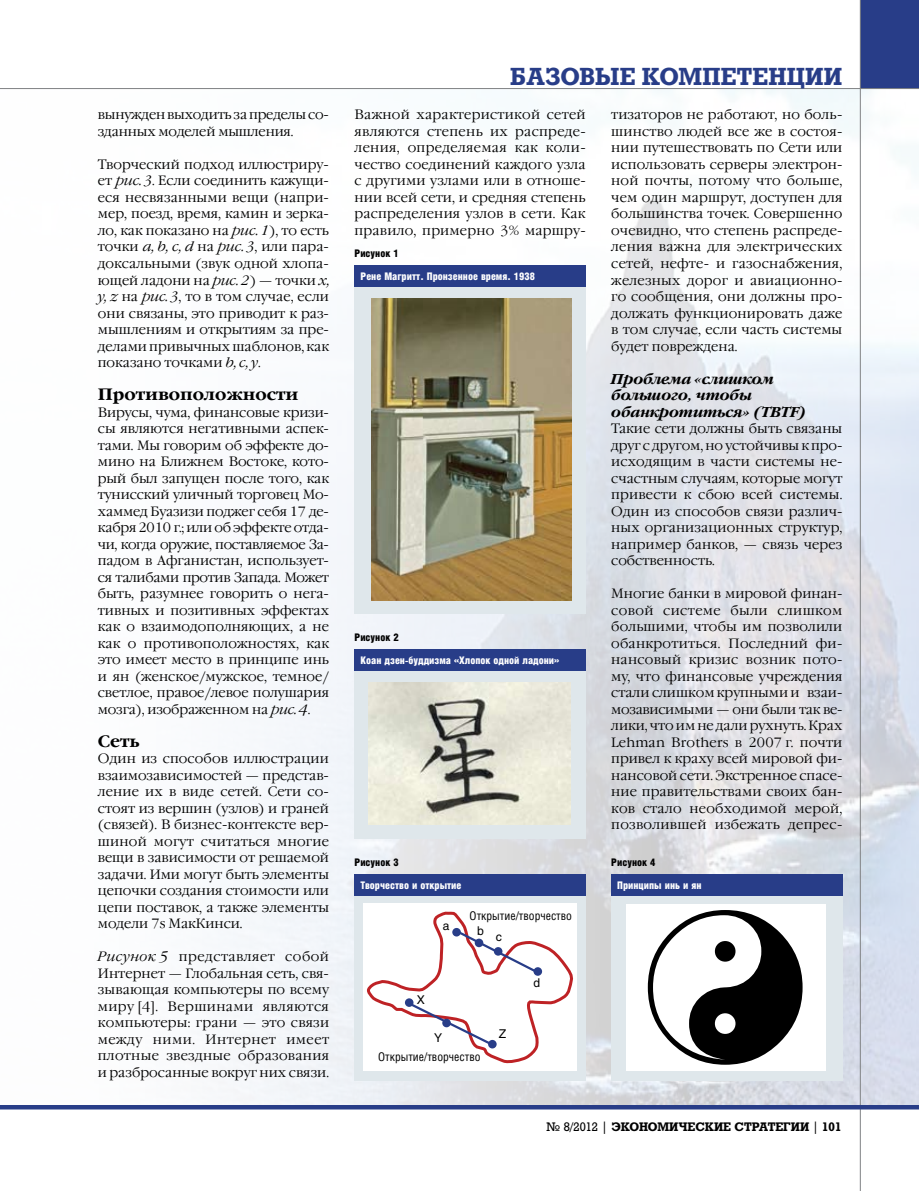
<style>
.page{position:relative;width:919px;height:1191px;background:#fff}
.page>*{position:absolute;margin:0;border:0;box-sizing:border-box;transform-origin:0 0}
.t1{font:700 24px "Rodeo";letter-spacing:.01em;color:#283d88}
.t2{font:700 16.5px "Garamond C";color:#000}
.t3{font:italic 700 14.25px/16.5px "Garamond C";color:#000}
.t4{font:300 13.5px/16.5px "Garamond C";letter-spacing:.005em;color:#000;text-align:justify}
.t5{font:12px "Helios Cond";color:#000}
.t6{font:700 12px "Rodeo";color:#000}
.t7{font:12px "Rodeo";color:#000}
.t8{font:12px "Helios";color:#000}
.t9{font:900 10.5px "Helios Cond";color:#fff}
.t10{font:900 10.5px "Helios Cond";color:#000}
.s1{font-style:italic}
.s2{font-weight:700}
.s3{font-weight:400}
</style>
<div class="page">
<img style="left:217px;top:89px;width:701px;height:1016px">
<div style="left:859px;top:0;width:59px;height:89px;background:#283d88"></div>
<hr style="left:0;top:88px;width:918px;height:1px;background:#808284">
<hr style="left:859px;top:0;width:1px;height:1191px;background:#808284">
<hr style="left:0;top:1105px;width:918px;height:4px;background:#283d88">
<div style="left:354px;top:873px;width:231px;height:207px;background:#dfe7eb"></div>
<div style="left:354px;top:873px;width:231px;height:22px;background:#283d88"></div>
<div style="left:363px;top:903px;width:213px;height:167px;background:#fff"></div>
<div style="left:611px;top:873px;width:231px;height:207px;background:#dfe7eb"></div>
<div style="left:611px;top:873px;width:231px;height:22px;background:#283d88"></div>
<div style="left:354px;top:265px;width:231px;height:348px;background:#dfe7eb"></div>
<div style="left:354px;top:265px;width:231px;height:22px;background:#283d88"></div>
<img style="left:371px;top:299px;width:200px;height:301px">
<div style="left:354px;top:649px;width:231px;height:189px;background:#dfe7eb"></div>
<div style="left:354px;top:649px;width:231px;height:22px;background:#283d88"></div>
<img style="left:368px;top:682px;width:202px;height:142px">
<div style="left:626px;top:904px;width:199px;height:167px;background:#fff"></div>
<svg style="left:647px;top:910px;width:155px;height:154px"></svg>
<svg style="left:367px;top:911px;width:206px;height:152px"></svg>
<div style="left:452px;top:928px;width:9px;height:8px;background:#283d88;border-radius:50%"></div>
<div style="left:474px;top:938px;width:9px;height:9px;background:#283d88;border-radius:50%"></div>
<div style="left:494px;top:947px;width:8px;height:8px;background:#283d88;border-radius:50%"></div>
<div style="left:533px;top:967px;width:9px;height:8px;background:#283d88;border-radius:50%"></div>
<div style="left:488px;top:1040px;width:8px;height:8px;background:#283d88;border-radius:50%"></div>
<div style="left:442px;top:1018px;width:9px;height:9px;background:#283d88;border-radius:50%"></div>
<div style="left:405px;top:998px;width:8px;height:9px;background:#283d88;border-radius:50%"></div>
<p class="t4" style="left:98px;top:107px;width:233px">вынужден выходить за пределы со&shy;зданных моделей мышления.</p>
<p class="t4" style="left:98px;top:157px;width:233px">Творческий подход иллюстриру&shy;ет <span class="s1">рис. 3</span>. Если соединить кажущи&shy;еся несвязанными вещи (напри&shy;мер, поезд, время, камин и зерка&shy;ло, как показано на <span class="s1">рис. 1</span>), то есть точки <span class="s1">a, b, c, d</span> на <span class="s1">рис. 3</span>, или пара&shy;доксальными (звук одной хлопа&shy;ющей ладони на <span class="s1">рис. 2</span>) — точки <span class="s1">x, y, z</span> на <span class="s1">рис. 3</span>, то в том случае, если они связаны, это приводит к раз&shy;мышлениям и открытиям за пре&shy;делами привычных шаблонов, как показано точками <span class="s1">b, c, y</span>.</p>
<p class="t2" style="left:98px;top:385px;width:202px">Противоположности</p>
<p class="t4" style="left:98px;top:404px;width:233px">Вирусы, чума, финансовые кризи&shy;сы являются негативными аспек&shy;тами. Мы говорим об эффекте до&shy;мино на Ближнем Востоке, кото&shy;рый был запущен после того, как тунисский уличный торговец Мо&shy;хаммед Буазизи поджег себя 17 де&shy;кабря 2010 г.; или об эффекте отда&shy;чи, когда оружие, поставляемое За&shy;падом в Афганистан, использует&shy;ся талибами против Запада. Может быть, разумнее говорить о нега&shy;тивных и позитивных эффектах как о взаимодополняющих, а не как о противоположностях, как это имеет место в принципе инь и ян (женское/мужское, темное/ светлое, правое/левое полушария мозга), изображенном на <span class="s1">рис. 4</span>.</p>
<p class="t2" style="left:98px;top:731px;width:43px">Сеть</p>
<p class="t4" style="left:98px;top:751px;width:233px">Один из способов иллюстрации взаимозависимостей — представ&shy;ление их в виде сетей. Сети со&shy;стоят из вершин (узлов) и граней (связей). В бизнес-контексте вер&shy;шиной могут считаться многие вещи в зависимости от решаемой задачи. Ими могут быть элементы цепочки создания стоимости или цепи поставок, а также элементы модели 7s МакКинси.</p>
<p class="t4" style="left:98px;top:949px;width:233px"><span class="s1">Рисунок 5</span> представляет собой Интернет — Глобальная сеть, свя&shy;зывающая компьютеры по всему миру [4]. Вершинами являются компьютеры: грани — это связи между ними. Интернет имеет плотные звездные образования и разбросанные вокруг них связи.</p>
<h1 class="t1" style="left:510px;top:62px;width:314px">Базовые компетенции</h1>
<p class="t4" style="left:354px;top:107px;width:233px">Важной характеристикой сетей являются степень их распреде&shy;ления, определяемая как коли&shy;чество соединений каждого узла с другими узлами или в отноше&shy;нии всей сети, и средняя степень распределения узлов в сети. Как правило, примерно 3% маршру-</p>
<p class="t10" style="left:354px;top:247px;width:46px">Рисунок 1</p>
<p class="t9" style="left:360px;top:270px;width:176px">Рене Магритт. Пронзенное время. 1938</p>
<p class="t10" style="left:354px;top:632px;width:46px">Рисунок 2</p>
<p class="t9" style="left:360px;top:654px;width:200px">Коан дзен-буддизма «Хлопок одной ладони»</p>
<p class="t4" style="left:611px;top:107px;width:233px">тизаторов не работают, но боль&shy;шинство людей все же в состоя&shy;нии путешествовать по сети или использовать серверы электрон&shy;ной почты, потому что больше, чем один маршрут, доступен для большинства точек. Совершенно очевидно, что степень распреде&shy;ления важна для электрических сетей, нефте- и газоснабжения, железных дорог и авиационно&shy;го сообщения, они должны про&shy;должать функционировать даже в том случае, если часть системы будет повреждена.</p>
<p class="t3" style="left:611px;top:371px;width:196px">Проблема «слишком большого, чтобы обанкротиться» (TBTF)</p>
<p class="t4" style="left:611px;top:421px;width:233px">Такие сети должны быть связаны друг с другом, но устойчивы к про&shy;исходящим в части системы не&shy;счастным случаям, которые могут привести к сбою всей системы.<br>Один из способов связи различ&shy;ных организационных структур, например банков, — связь через собственность.</p>
<p class="t4" style="left:611px;top:586px;width:233px">Многие банки в мировой финан&shy;совой системе были слишком большими, чтобы им позволили обанкротиться. Последний фи&shy;нансовый кризис возник пото&shy;му, что финансовые учреждения стали слишком крупными и взаи&shy;мозависимыми — они были так ве&shy;лики, что им не дали рухнуть. Крах Lehman Brothers в 2007 г. почти привел к краху всей мировой фи&shy;нансовой сети. Экстренное спасе&shy;ние правительствами своих бан&shy;ков стало необходимой мерой, позволившей избежать депрес-</p>
<p class="t10" style="left:354px;top:856px;width:46px">Рисунок 3</p>
<p class="t10" style="left:611px;top:856px;width:46px">Рисунок 4</p>
<p class="t9" style="left:360px;top:879px;width:102px">Творчество и открытие</p>
<p class="t9" style="left:617px;top:879px;width:86px">Принципы инь и ян</p>
<p class="t5" style="left:469px;top:908px;width:104px">открытие/творчество</p>
<p class="t8" style="left:443px;top:918px;width:8px">a</p>
<p class="t8" style="left:477px;top:923px;width:8px">b</p>
<p class="t8" style="left:496px;top:929px;width:8px">c</p>
<p class="t8" style="left:416px;top:992px;width:10px">X</p>
<p class="t8" style="left:434px;top:1030px;width:10px">Y</p>
<p class="t8" style="left:498px;top:1027px;width:9px">Z</p>
<p class="t5" style="left:378px;top:1049px;width:104px">открытие/творчество</p>
<p class="t8" style="left:533px;top:976px;width:8px">d</p>
<p class="t7" style="left:546px;top:1120px;width:85px">№ 8/2012 | <span class="s2">ЭКОНОМ</span></p>
<p class="t6" style="left:669px;top:1119px;width:28px">ИЧЕСК</p>
<p class="t6" style="left:714px;top:1119px;width:30px">ИЕ СТР</p>
<p class="t6" style="left:758px;top:1119px;width:84px">АТЕГИИ <span class="s3">|</span> 101</p>
</div>
